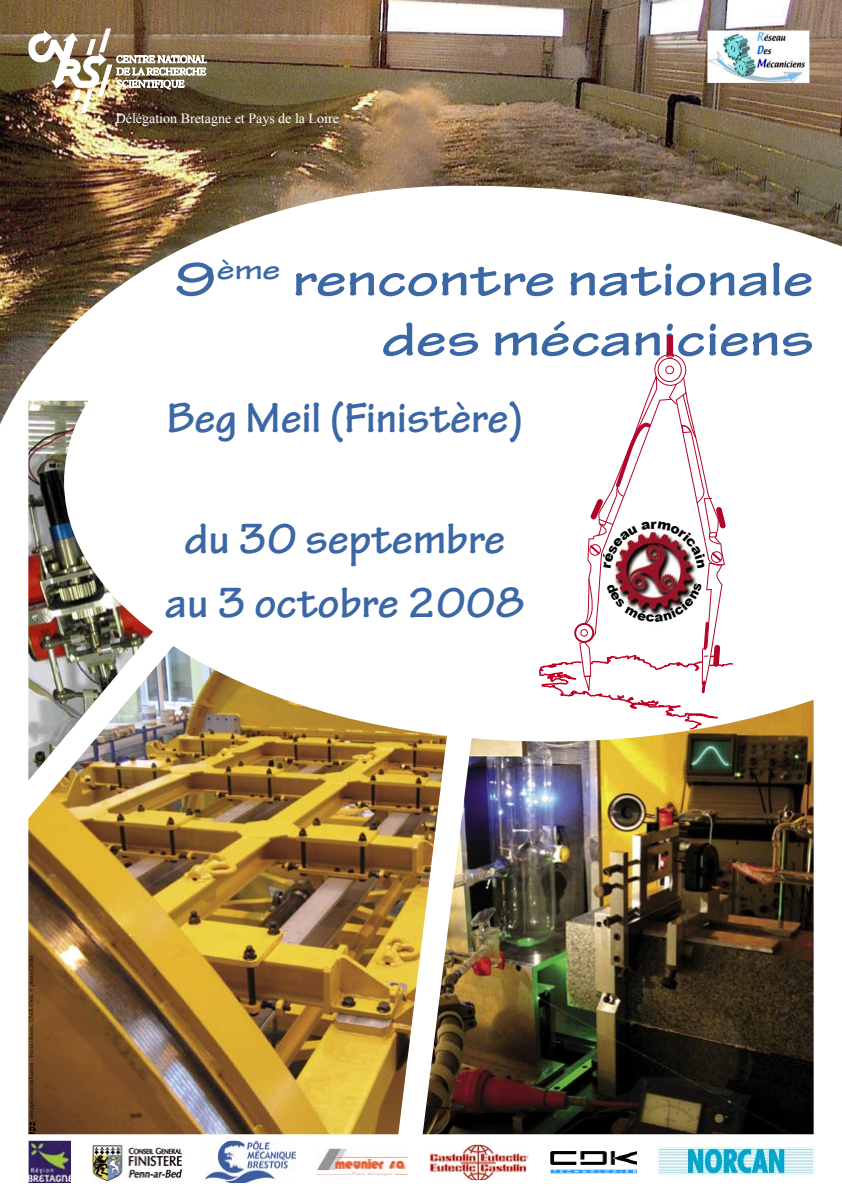
<style>
.page{position:relative;width:842px;height:1191px;background:#fff}
.page>*{position:absolute;margin:0;border:0;box-sizing:border-box;transform-origin:0 0}
.t1{font:700 expanded 50px/60px "Tekton Pro";color:#3b68a4;text-align:right}
.t2{font:700 45px "Tekton Pro";color:#3b68a4}
.t3{font:14px "Times New Roman";color:#fff}
.t4{font:6px "Adobe Garamond Pro";color:#000}
</style>
<div class="page">
<img style="left:0;top:0;width:842px;height:186px">
<img style="left:0;top:186px;width:842px;height:239px">
<img style="left:456px;top:741px;width:358px;height:393px">
<img style="left:28px;top:741px;width:428px;height:393px">
<img style="left:28px;top:401px;width:184px;height:379px">
<svg style="left:64px;top:222px;width:778px;height:519px"></svg>
<img style="left:28px;top:28px;width:179px;height:85px">
<img style="left:707px;top:31px;width:102px;height:52px">
<svg style="left:28px;top:1120px;width:8px;height:14px"></svg>
<img style="left:92px;top:1143px;width:92px;height:39px">
<img style="left:28px;top:1140px;width:43px;height:43px">
<img style="left:430px;top:1144px;width:98px;height:36px">
<img style="left:658px;top:1147px;width:156px;height:28px">
<img style="left:317px;top:1148px;width:91px;height:28px">
<img style="left:550px;top:1151px;width:87px;height:23px">
<img style="left:205px;top:1140px;width:91px;height:43px">
<svg style="left:539px;top:335px;width:194px;height:394px"></svg>
<p class="t3" style="left:116px;top:109px;width:225px">Délégation Bretagne et Pays de la Loire</p>
<p class="t1" style="left:173px;top:250px;width:642px">9<sup>ème</sup> rencontre nationale des mécaniciens</p>
<p class="t2" style="left:167px;top:391px;width:358px">Beg Meil (Finistère)</p>
<p class="t2" style="left:185px;top:512px;width:322px">du 30 septembre</p>
<p class="t2" style="left:165px;top:576px;width:361px">au 3 octobre 2008</p>
<p class="t4" style="left:28px;top:1119px;width:165px;rotate:-90deg">conception et réalisation : Francis Bertin, UMR 6566, © photo CNRS</p>
</div>
